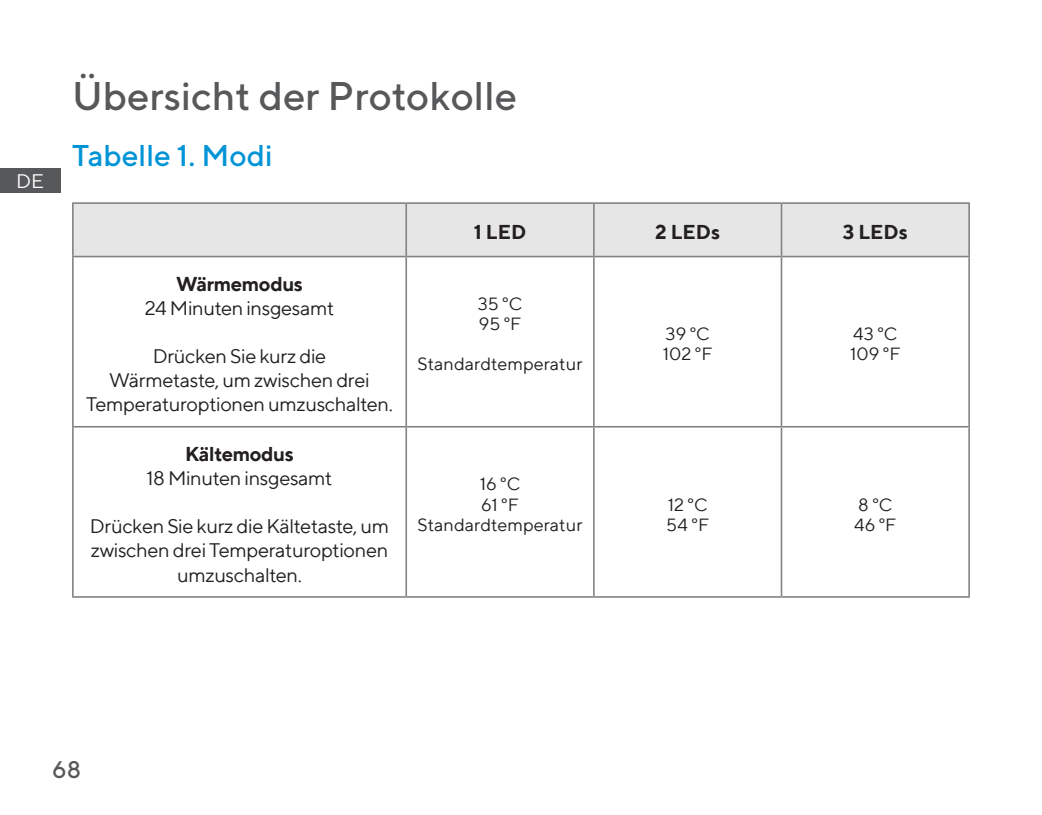
<style>
.page{position:relative;width:1042px;height:815px;background:#fff}
.page>*{position:absolute;margin:0;border:0;box-sizing:border-box;transform-origin:0 0}
.t1{font:500 40px "TT Norms";color:#57585a}
.t2{font:500 30px "TT Norms";color:#0094d7}
.t3{font:500 24px "TT Norms";color:#57585a}
.t4{font:20px/24px "TT Norms";letter-spacing:-.02em;color:#231f20;text-align:center}
.t5{font:700 20px "TT Norms";letter-spacing:-.02em;color:#231f20}
.t6{font:20px "TT Norms";color:#fff}
.t7{font:18px "TT Norms";color:#231f20}
</style>
<div class="page">
<div style="left:74px;top:204px;width:894px;height:52px;background:#e6e6e6"></div>
<hr style="left:72px;top:202px;width:334px;height:2px;background:#808285">
<hr style="left:72px;top:204px;width:2px;height:52px;background:#808285">
<hr style="left:72px;top:256px;width:334px;height:1px;background:#808285">
<hr style="left:72px;top:257px;width:2px;height:169px;background:#808285">
<hr style="left:72px;top:426px;width:334px;height:1px;background:#808285">
<hr style="left:72px;top:427px;width:2px;height:169px;background:#808285">
<hr style="left:72px;top:596px;width:334px;height:1px;background:#808285">
<hr style="left:406px;top:202px;width:187px;height:2px;background:#808285">
<hr style="left:405px;top:204px;width:2px;height:52px;background:#808285">
<hr style="left:406px;top:256px;width:187px;height:1px;background:#808285">
<hr style="left:405px;top:257px;width:2px;height:169px;background:#808285">
<hr style="left:406px;top:426px;width:187px;height:1px;background:#808285">
<hr style="left:405px;top:427px;width:2px;height:169px;background:#808285">
<hr style="left:406px;top:596px;width:187px;height:1px;background:#808285">
<hr style="left:593px;top:202px;width:188px;height:2px;background:#808285">
<hr style="left:593px;top:204px;width:1px;height:52px;background:#808285">
<hr style="left:781px;top:202px;width:188px;height:2px;background:#808285">
<hr style="left:780px;top:204px;width:2px;height:52px;background:#808285">
<hr style="left:968px;top:204px;width:1px;height:52px;background:#808285">
<hr style="left:593px;top:256px;width:188px;height:1px;background:#808285">
<hr style="left:593px;top:257px;width:1px;height:169px;background:#808285">
<hr style="left:781px;top:256px;width:188px;height:1px;background:#808285">
<hr style="left:780px;top:257px;width:2px;height:169px;background:#808285">
<hr style="left:968px;top:257px;width:1px;height:169px;background:#808285">
<hr style="left:593px;top:426px;width:188px;height:1px;background:#808285">
<hr style="left:593px;top:427px;width:1px;height:169px;background:#808285">
<hr style="left:781px;top:426px;width:188px;height:1px;background:#808285">
<hr style="left:780px;top:427px;width:2px;height:169px;background:#808285">
<hr style="left:968px;top:427px;width:1px;height:169px;background:#808285">
<hr style="left:593px;top:596px;width:188px;height:1px;background:#808285">
<hr style="left:781px;top:596px;width:188px;height:1px;background:#808285">
<div style="left:0;top:169px;width:60px;height:24px;background:#57585a"></div>
<p class="t6" style="left:16px;top:168px;width:29px">DE</p>
<p class="t1" style="left:72px;top:72px;width:446px">Übersicht der Protokolle</p>
<p class="t2" style="left:72px;top:137px;width:202px">Tabelle 1. Modi</p>
<p class="t5" style="left:176px;top:271px;width:128px">Wärmemodus</p>
<p class="t4" style="left:145px;top:296px;width:191px">24 Minuten insgesamt</p>
<p class="t4" style="left:86px;top:344px;width:308px">Drücken Sie kurz die<br>Wärmetaste, um zwischen drei<br>Temperaturoptionen umzuschalten.</p>
<p class="t5" style="left:185px;top:441px;width:110px">Kältemodus</p>
<p class="t4" style="left:147px;top:466px;width:187px">18 Minuten insgesamt</p>
<p class="t4" style="left:90px;top:514px;width:300px">Drücken Sie kurz die Kältetaste, um zwischen drei Temperaturoptionen umzuschalten.</p>
<p class="t5" style="left:473px;top:220px;width:54px">1 LED</p>
<p class="t5" style="left:655px;top:220px;width:67px">2 LEDs</p>
<p class="t5" style="left:842px;top:220px;width:67px">3 LEDs</p>
<p class="t7" style="left:477px;top:293px;width:46px">35 °C</p>
<p class="t7" style="left:478px;top:313px;width:44px">95 °F</p>
<p class="t7" style="left:417px;top:353px;width:166px">Standardtemperatur</p>
<p class="t7" style="left:480px;top:473px;width:42px">16 °C</p>
<p class="t7" style="left:481px;top:493px;width:39px">61 °F</p>
<p class="t7" style="left:417px;top:513px;width:166px">Standardtemperatur</p>
<p class="t7" style="left:665px;top:323px;width:46px">39 °C</p>
<p class="t7" style="left:662px;top:343px;width:51px">102 °F</p>
<p class="t7" style="left:667px;top:493px;width:41px">12 °C</p>
<p class="t7" style="left:666px;top:513px;width:44px">54 °F</p>
<p class="t7" style="left:853px;top:323px;width:46px">43 °C</p>
<p class="t7" style="left:850px;top:343px;width:52px">109 °F</p>
<p class="t7" style="left:858px;top:493px;width:36px">8 °C</p>
<p class="t7" style="left:854px;top:513px;width:44px">46 °F</p>
<p class="t3" style="left:52px;top:754px;width:31px">68</p>
</div>
